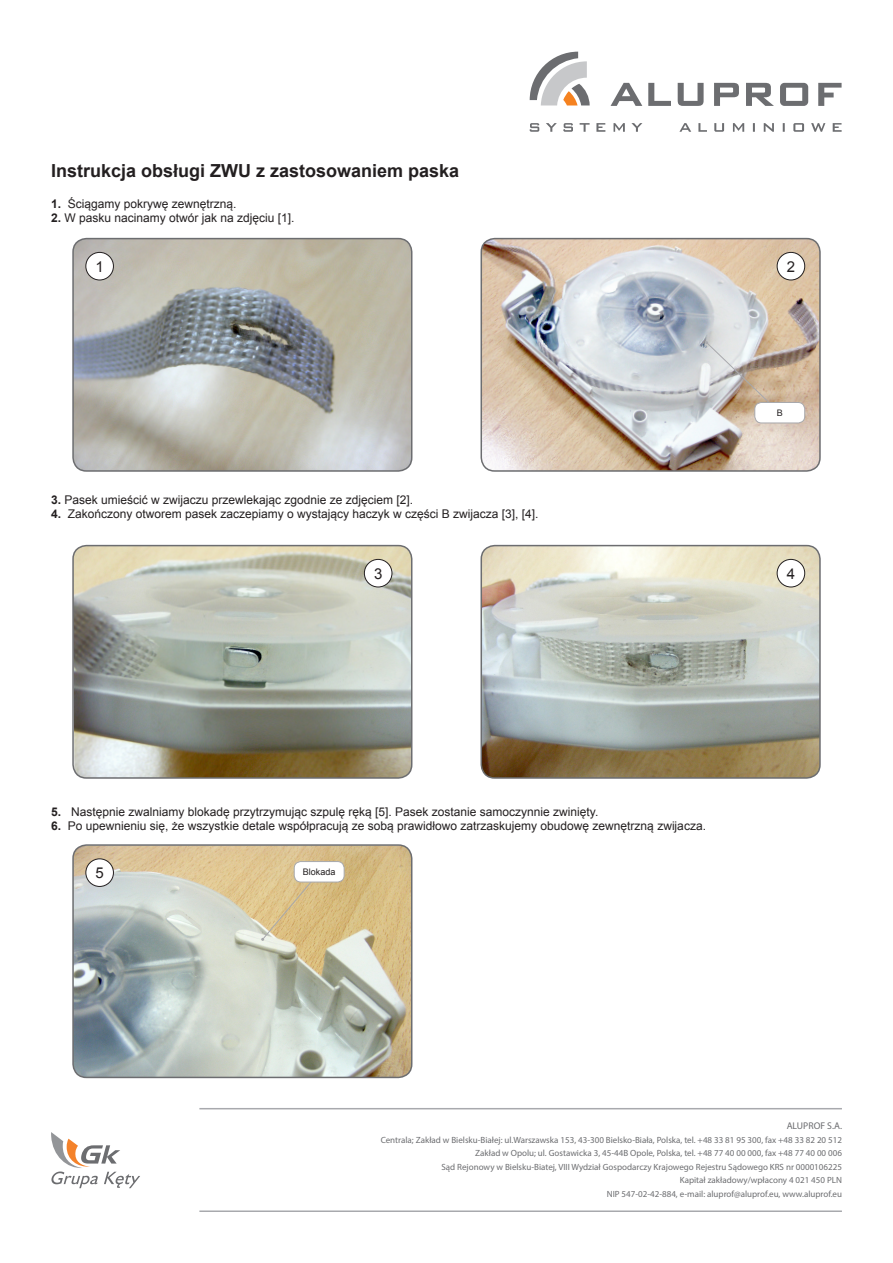
<style>
.page{position:relative;width:893px;height:1263px;background:#fff}
.page>*{position:absolute;margin:0;border:0;box-sizing:border-box;transform-origin:0 0}
.t1{font:700 18px "Arial";color:#231f20}
.t2{font:15px "Arial";color:#231f20}
.t3{font:12px "Arial";color:#231f20}
.t4{font:9.75px "Myriad Pro";color:#6c6d70}
.t5{font:9px/13.5px "Myriad Pro";color:#6c6d70;text-align:right}
.t6{font:9px "Arial";color:#231f20}
.s1{font-weight:700}
</style>
<div class="page">
<svg style="left:530px;top:123px;width:312px;height:9px"></svg>
<svg style="left:530px;top:52px;width:60px;height:53px"></svg>
<svg style="left:648px;top:83px;width:23px;height:23px"></svg>
<svg style="left:678px;top:83px;width:26px;height:23px"></svg>
<svg style="left:611px;top:83px;width:31px;height:23px"></svg>
<svg style="left:714px;top:83px;width:25px;height:23px"></svg>
<svg style="left:746px;top:83px;width:28px;height:23px"></svg>
<svg style="left:780px;top:83px;width:28px;height:23px"></svg>
<svg style="left:818px;top:83px;width:24px;height:23px"></svg>
<svg style="left:51px;top:1132px;width:89px;height:56px"></svg>
<hr style="left:199px;top:1210px;width:643px;height:2px;background:#a8a9ad">
<hr style="left:199px;top:1108px;width:643px;height:1px;background:#a8a9ad">
<img style="left:74px;top:239px;width:338px;height:231px">
<div style="left:72px;top:238px;width:340px;height:234px;border:2px solid #6c6d70;border-radius:14px"></div>
<img style="left:74px;top:845px;width:338px;height:232px">
<div style="left:72px;top:844px;width:340px;height:234px;border:2px solid #6c6d70;border-radius:14px"></div>
<img style="left:74px;top:546px;width:338px;height:231px">
<div style="left:72px;top:545px;width:340px;height:234px;border:2px solid #6c6d70;border-radius:14px"></div>
<img style="left:483px;top:240px;width:336px;height:229px">
<div style="left:480px;top:238px;width:341px;height:234px;border:2px solid #6c6d70;border-radius:14px"></div>
<img style="left:483px;top:547px;width:336px;height:229px">
<div style="left:480px;top:545px;width:341px;height:234px;border:2px solid #6c6d70;border-radius:14px"></div>
<div style="left:86px;top:252px;width:27px;height:28px;background:#fff;border-radius:50%"></div>
<div style="left:85px;top:252px;width:29px;height:28px;border:1px solid #231f20;border-radius:50%"></div>
<div style="left:86px;top:859px;width:27px;height:27px;background:#fff;border-radius:50%"></div>
<div style="left:85px;top:858px;width:29px;height:29px;border:1px solid #231f20;border-radius:50%"></div>
<div style="left:364px;top:559px;width:28px;height:28px;background:#fff;border-radius:50%"></div>
<div style="left:364px;top:559px;width:28px;height:28px;border:1px solid #231f20;border-radius:50%"></div>
<div style="left:777px;top:252px;width:28px;height:28px;background:#fff;border-radius:50%"></div>
<div style="left:777px;top:252px;width:28px;height:28px;border:1px solid #231f20;border-radius:50%"></div>
<div style="left:777px;top:559px;width:28px;height:28px;background:#fff;border-radius:50%"></div>
<div style="left:777px;top:559px;width:28px;height:28px;border:1px solid #231f20;border-radius:50%"></div>
<svg style="left:261px;top:871px;width:59px;height:70px;background:#dbc18a"></svg>
<div style="left:294px;top:861px;width:50px;height:21px;background:#fff;border-radius:7px"></div>
<div style="left:294px;top:861px;width:50px;height:21px;border:1px solid #a8a9ad;border-radius:7px"></div>
<svg style="left:705px;top:341px;width:76px;height:73px;background:#c8bbae"></svg>
<div style="left:755px;top:402px;width:50px;height:21px;background:#fff;border-radius:7px"></div>
<div style="left:754px;top:402px;width:51px;height:21px;border:1px solid #a8a9ad;border-radius:7px"></div>
<p class="t1" style="left:51px;top:159px;width:410px">Instrukcja obsługi ZWU z zastosowaniem paska</p>
<p class="t3" style="left:51px;top:196px;width:187px"><span class="s1">1.</span> Ściągamy pokrywę zewnętrzną.</p>
<p class="t3" style="left:51px;top:210px;width:245px"><span class="s1">2.</span> W pasku nacinamy otwór jak na zdjęciu [1].</p>
<p class="t2" style="left:95px;top:257px;width:10px">1</p>
<p class="t3" style="left:51px;top:492px;width:364px"><span class="s1">3.</span> Pasek umieścić w zwijaczu przewlekając zgodnie ze zdjęciem [2].</p>
<p class="t3" style="left:51px;top:506px;width:489px"><span class="s1">4.</span> Zakończony otworem pasek zaczepiamy o wystający haczyk w części B zwijacza [3], [4].</p>
<p class="t2" style="left:374px;top:563px;width:10px">3</p>
<p class="t2" style="left:787px;top:257px;width:10px">2</p>
<p class="t6" style="left:777px;top:407px;width:8px">B</p>
<p class="t2" style="left:787px;top:563px;width:10px">4</p>
<p class="t3" style="left:51px;top:804px;width:549px"><span class="s1">5.</span> Następnie zwalniamy blokadę przytrzymując szpulę ręką [5]. Pasek zostanie samoczynnie zwinięty.</p>
<p class="t3" style="left:51px;top:818px;width:656px"><span class="s1">6.</span> Po upewnieniu się, że wszystkie detale współpracują ze sobą prawidłowo zatrzaskujemy obudowę zewnętrzną zwijacza.</p>
<p class="t6" style="left:303px;top:866px;width:34px">Blokada</p>
<p class="t2" style="left:95px;top:863px;width:10px">5</p>
<p class="t4" style="left:787px;top:1120px;width:57px">ALUPROF S.A.</p>
<p class="t5" style="left:381px;top:1133px;width:463px">Centrala; Zakład w Bielsku-Białej: ul.Warszawska 153, 43-300 Bielsko-Biała, Polska, tel. +48 33 81 95 300, fax +48 33 82 20 512<br>Zakład w Opolu; ul. Gostawicka 3, 45-44B Opole, Polska, tel. +48 77 40 00 000, fax +48 77 40 00 006<br>Sąd Rejonowy w Bielsku-Biatej, VIII Wydział Gospodarczy Krajowego Rejestru Sądowego KRS nr 0000106225<br>Kapitał zakładowy/wpłacony 4 021 450 PLN<br>NIP 547-02-42-884, e-mail: aluprof@aluprof.eu, www.aluprof.eu</p>
</div>
